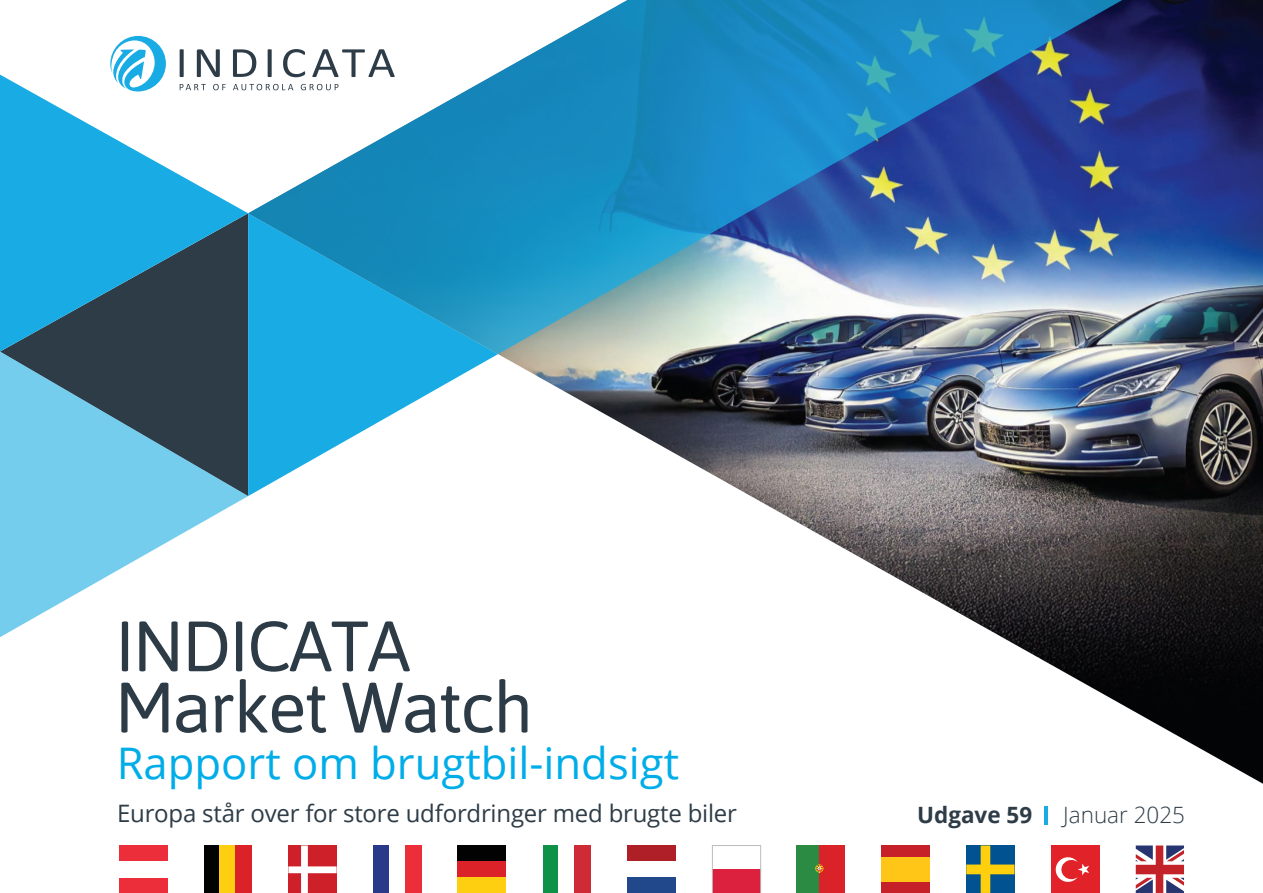
<style>
.page{position:relative;width:1263px;height:893px;background:#fff}
.page>*{position:absolute;margin:0;border:0;box-sizing:border-box;transform-origin:0 0}
.t1{font:70.95px/61.2px "Asap";letter-spacing:-.03em;color:#2c3b46}
.t2{font:43.5px "Open Sans";color:#00ade8}
.t3{font:24px "Open Sans";letter-spacing:-.01em;color:#2d3c47}
.t4{font:300 22.5px "Open Sans";color:#2d3c47}
.t5{font:700 22.5px "Open Sans";color:#2d3c47}
</style>
<div class="page">
<div style="left:119px;top:845px;width:48px;height:48px;background:#ec2e3b"></div>
<div style="left:119px;top:861px;width:48px;height:17px;background:#fff"></div>
<svg style="left:288px;top:845px;width:49px;height:48px"></svg>
<div style="left:373px;top:845px;width:16px;height:48px;background:#293a88"></div>
<div style="left:405px;top:845px;width:16px;height:48px;background:#ec2e3b"></div>
<div style="left:458px;top:861px;width:48px;height:16px;background:#da2228"></div>
<div style="left:458px;top:877px;width:48px;height:16px;background:#fecf10"></div>
<div style="left:458px;top:845px;width:48px;height:16px;background:#020202"></div>
<div style="left:543px;top:845px;width:15px;height:48px;background:#0e9247"></div>
<div style="left:575px;top:845px;width:16px;height:48px;background:#cf2b37"></div>
<div style="left:204px;top:845px;width:15px;height:48px;background:#020202"></div>
<div style="left:219px;top:845px;width:17px;height:48px;background:#fecf10"></div>
<div style="left:236px;top:845px;width:16px;height:48px;background:#da2228"></div>
<div style="left:627px;top:878px;width:49px;height:15px;background:#21488b"></div>
<div style="left:627px;top:845px;width:49px;height:16px;background:#ae1f28"></div>
<div style="left:797px;top:845px;width:23px;height:48px;background:#2b8b43"></div>
<div style="left:819px;top:845px;width:26px;height:48px;background:#da2229"></div>
<svg style="left:815px;top:864px;width:8px;height:8px"></svg>
<div style="left:881px;top:845px;width:49px;height:48px;background:#c62128"></div>
<div style="left:881px;top:857px;width:49px;height:25px;background:#ffc617"></div>
<svg style="left:966px;top:845px;width:48px;height:48px"></svg>
<div style="left:1051px;top:845px;width:48px;height:48px;background:#e12228"></div>
<svg style="left:1056px;top:857px;width:33px;height:25px"></svg>
<svg style="left:1136px;top:845px;width:48px;height:48px"></svg>
<svg style="left:712px;top:845px;width:49px;height:48px"></svg>
<img style="left:498px;top:0;width:765px;height:784px">
<svg style="left:248px;top:354px;width:250px;height:142px"></svg>
<svg style="left:0;top:352px;width:248px;height:285px;fill:#75cdee"></svg>
<img style="left:248px;top:0;width:876px;height:354px">
<svg style="left:0;top:75px;width:248px;height:277px;fill:#19ace4"></svg>
<svg style="left:180px;top:84px;width:26px;height:6px"></svg>
<svg style="left:213px;top:84px;width:13px;height:6px"></svg>
<svg style="left:233px;top:84px;width:60px;height:6px"></svg>
<svg style="left:301px;top:84px;width:37px;height:6px"></svg>
<svg style="left:110px;top:36px;width:56px;height:55px"></svg>
<svg style="left:180px;top:49px;width:4px;height:28px"></svg>
<svg style="left:197px;top:49px;width:23px;height:28px"></svg>
<svg style="left:233px;top:49px;width:23px;height:28px"></svg>
<svg style="left:268px;top:49px;width:4px;height:28px"></svg>
<svg style="left:283px;top:49px;width:22px;height:28px"></svg>
<svg style="left:312px;top:49px;width:83px;height:28px"></svg>
<hr style="left:1044px;top:806px;width:4px;height:18px;background:#19ace4">
<h1 class="t1" style="left:115px;top:621px;width:419px">INDICATA<br>Market Watch</h1>
<h2 class="t2" style="left:117px;top:743px;width:564px">Rapport om brugtbil-indsigt</h2>
<p class="t3" style="left:117px;top:802px;width:621px">Europa stÂr over for store udfordringer med brugte biler</p>
<p class="t5" style="left:917px;top:806px;width:117px">Udgave 59</p>
<p class="t4" style="left:1063px;top:806px;width:123px">Januar 2025</p>
</div>
